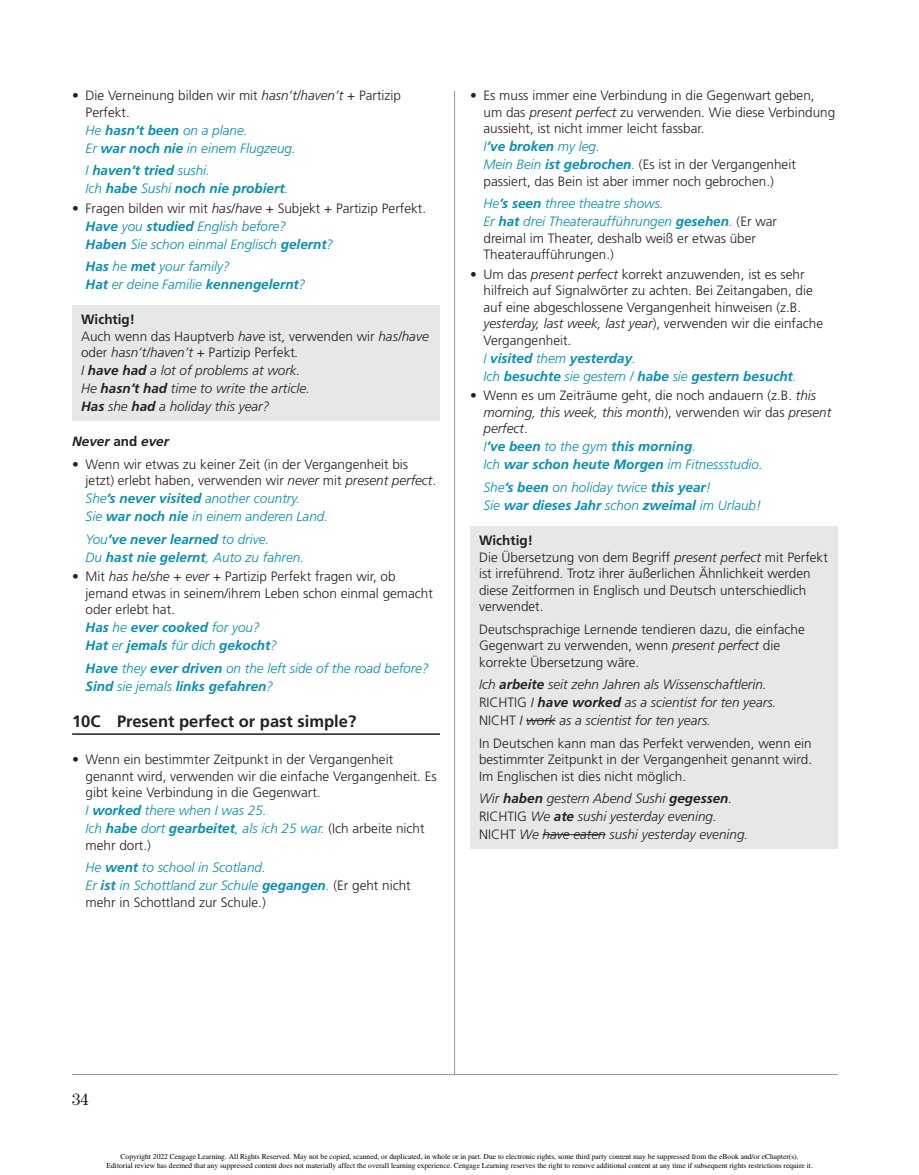
<style>
.page{position:relative;width:919px;height:1175px;background:#fff}
.page>*{position:absolute;margin:0;border:0;box-sizing:border-box;transform-origin:0 0}
.t1{font:700 16.5px "Frutiger LT Std";color:#231f20}
.t2{font:16.5px "Century Std";color:#231f20}
.t3{font:300 13.5px/16.5px "Frutiger LT Std";color:#231f20}
.t4{font:italic 300 13.5px/18px "Frutiger LT Std";color:#018fb8}
.t5{font:italic 300 13.5px/18px "Frutiger LT Std";color:#231f20}
.t6{font:italic 700 13.5px/18px "Frutiger LT Std";color:#018fb8}
.t7{font:italic 700 13.5px "Frutiger LT Std";color:#231f20}
.t8{font:7.5px/9.6px "Times";color:#000;text-align:center}
.s1{font-style:italic}
.s2{font-weight:700}
.s3{font-weight:300}
.s4{font-weight:700;font-style:italic;color:#018fb8}
.s5{font-style:italic;color:#018fb8}
.s6{font-style:normal}
.s7{font-style:normal;color:#231f20}
</style>
<div class="page">
<hr style="left:72px;top:1074px;width:765px;height:1px;background:#939598">
<hr style="left:454px;top:91px;width:1px;height:984px;background:#939598">
<div style="left:470px;top:526px;width:367px;height:322px;background:#e6e7e9"></div>
<svg style="left:526px;top:720px;width:29px;height:1px"></svg>
<hr style="left:542px;top:834px;width:63px;height:1px;background:#231f20">
<hr style="left:72px;top:733px;width:368px;height:2px;background:#231f20">
<div style="left:72px;top:305px;width:368px;height:115px;background:#e6e7e9"></div>
<p class="t3" style="left:86px;top:87px;width:317px;text-indent:-14px">• Die Verneinung bilden wir mit <span class="s1">hasn’t/haven’t</span> + Partizip<br>Perfekt.</p>
<p class="t4" style="left:86px;top:121px;width:212px">He <span class="s2">hasn’t been</span> on a plane.<br>Er <span class="s2">war noch nie</span> in einem Flugzeug.</p>
<p class="t6" style="left:86px;top:162px;width:204px"><span class="s3">I</span> haven’t tried <span class="s3">sushi.<br>Ich</span> habe <span class="s3">Sushi</span> noch nie probiert<span class="s3">.</span></p>
<p class="t3" style="left:86px;top:199px;width:342px;line-height:18px;text-indent:-14px">• Fragen bilden wir mit <span class="s1">has/have</span> + Subjekt + Partizip Perfekt.<br><span class="s4">Have</span> <span class="s5">you</span> <span class="s4">studied</span> <span class="s5">English before?<br></span><span class="s4">Haben</span> <span class="s5">Sie schon einmal Englisch</span> <span class="s4">gelernt</span><span class="s5">?</span></p>
<p class="t4" style="left:86px;top:258px;width:221px"><span class="s2">Has</span> he <span class="s2">met</span> your family?<br><span class="s2">Hat</span> er deine Familie <span class="s2">kennengelernt</span>?</p>
<p class="t3" style="left:81px;top:312px;width:349px"><span class="s2">Wichtig!<br></span>Auch wenn das Hauptverb <span class="s1">have</span> ist, verwenden wir <span class="s1">has/have </span>oder <span class="s1">hasn’t/haven’t</span> + Partizip Perfekt<span class="s1">.</span></p>
<p class="t5" style="left:81px;top:362px;width:230px">I <span class="s2">have had</span> a lot of problems at work.<br>He <span class="s2">hasn’t had</span> time to write the article.<br><span class="s2">Has</span> she <span class="s2">had</span> a holiday this year?</p>
<p class="t7" style="left:72px;top:433px;width:98px">Never <span class="s6">and</span> ever</p>
<p class="t3" style="left:86px;top:456px;width:352px;text-indent:-14px">• Wenn wir etwas zu keiner Zeit (in der Vergangenheit bis jetzt) erlebt haben, verwenden wir <span class="s1">never</span> mit <span class="s1">present perfect</span>.</p>
<p class="t4" style="left:86px;top:489px;width:244px">She<span class="s2">’s never visited</span> another country.<br>Sie <span class="s2">war noch nie</span> in einem anderen Land.</p>
<p class="t6" style="left:86px;top:530px;width:220px"><span class="s3">You</span>’ve never learned <span class="s3">to drive.<br>Du</span> hast nie gelernt<span class="s3">, Auto zu fahren.</span></p>
<p class="t3" style="left:86px;top:568px;width:349px;text-indent:-14px">• Mit <span class="s1">has he/she</span> + <span class="s1">ever</span> + Partizip Perfekt fragen wir, ob jemand etwas in seinem/ihrem Leben schon einmal gemacht oder erlebt hat.</p>
<p class="t6" style="left:86px;top:618px;width:193px">Has <span class="s3">he</span> ever cooked <span class="s3">for you?<br></span>Hat <span class="s3">er</span> jemals <span class="s3">für dich</span> gekocht<span class="s3">?</span></p>
<p class="t4" style="left:86px;top:659px;width:344px"><span class="s2">Have</span> they <span class="s2">ever driven</span> on the left side of the road before?<br><span class="s2">Sind</span> sie jemals <span class="s2">links gefahren</span>?</p>
<p class="t1" style="left:72px;top:711px;width:285px">10C Present perfect or past simple?</p>
<p class="t3" style="left:86px;top:751px;width:352px;text-indent:-14px"><span class="s1">•</span> Wenn ein bestimmter Zeitpunkt in der Vergangenheit genannt wird, verwenden wir die einfache Vergangenheit. Es gibt keine Verbindung in die Gegenwart.</p>
<p class="t4" style="left:86px;top:801px;width:340px">I <span class="s2">worked</span> there when I was 25.<br>Ich <span class="s2">habe</span> dort <span class="s2">gearbeitet</span>, als ich 25 war. <span class="s7">(Ich arbeite nicht</span></p>
<p class="t4" style="left:86px;top:834px;width:182px;line-height:22.5px"><span class="s7">mehr dort.)<br></span>He <span class="s2">went</span> to school in Scotland.</p>
<p class="t3" style="left:86px;top:877px;width:326px"><span class="s5">Er</span> <span class="s4">ist</span> <span class="s5">in Schottland zur Schule</span> <span class="s4">gegangen</span><span class="s5">.</span> (Er geht nicht mehr in Schottland zur Schule.)</p>
<p class="t3" style="left:483px;top:87px;width:353px;text-indent:-14px">• Es muss immer eine Verbindung in die Gegenwart geben, um das <span class="s1">present perfect</span> zu verwenden. Wie diese Verbindung aussieht, ist nicht immer leicht fassbar.</p>
<p class="t3" style="left:483px;top:138px;width:314px;line-height:18px"><span class="s5">I</span><span class="s4">’ve broken</span> <span class="s5">my leg.<br>Mein Bein</span> <span class="s4">ist gebrochen</span><span class="s5">.</span> (Es ist in der Vergangenheit</p>
<p class="t3" style="left:483px;top:170px;width:292px;line-height:22.5px">passiert, das Bein ist aber immer noch gebrochen.)<br><span class="s5">He</span><span class="s4">’s seen</span> <span class="s5">three theatre shows.</span></p>
<p class="t3" style="left:483px;top:213px;width:295px"><span class="s5">Er</span> <span class="s4">hat</span> <span class="s5">drei Theateraufführungen</span> <span class="s4">gesehen</span><span class="s5">.</span> (Er war dreimal im Theater, deshalb weiß er etwas über<br>Theateraufführungen.)</p>
<p class="t3" style="left:483px;top:266px;width:341px;text-indent:-14px">• Um das <span class="s1">present perfect</span> korrekt anzuwenden, ist es sehr hilfreich auf Signalwörter zu achten. Bei Zeitangaben, die auf eine abgeschlossene Vergangenheit hinweisen (z.B. <span class="s1">yesterday, last week, last year</span>), verwenden wir die einfache Vergangenheit.</p>
<p class="t6" style="left:483px;top:349px;width:314px"><span class="s3">I</span> visited <span class="s3">them</span> yesterday<span class="s3">.<br>Ich</span> besuchte <span class="s3">sie gestern /</span> habe <span class="s3">sie</span> gestern besucht<span class="s3">.</span></p>
<p class="t3" style="left:483px;top:387px;width:349px;text-indent:-14px">• Wenn es um Zeiträume geht, die noch andauern (z.B. <span class="s1">this morning, this week, this month</span>), verwenden wir das <span class="s1">present perfect</span>.</p>
<p class="t6" style="left:483px;top:437px;width:281px"><span class="s3">I</span>’ve been <span class="s3">to the gym</span> this morning<span class="s3">.<br>Ich</span> war schon heute Morgen <span class="s3">im Fitnessstudio.</span></p>
<p class="t4" style="left:483px;top:478px;width:279px">She<span class="s2">’s been</span> on holiday twice <span class="s2">this year</span>!<br>Sie <span class="s2">war dieses Jahr</span> schon <span class="s2">zweimal</span> im Urlaub!</p>
<p class="t3" style="left:479px;top:532px;width:350px"><span class="s2">Wichtig!<br></span>Die Übersetzung von dem Begriff <span class="s1">present perfect</span> mit Perfekt ist irreführend. Trotz ihrer äußerlichen Ähnlichkeit werden diese Zeitformen in Englisch und Deutsch unterschiedlich verwendet.</p>
<p class="t3" style="left:479px;top:621px;width:327px">Deutschsprachige Lernende tendieren dazu, die einfache<br>Gegenwart zu verwenden, wenn <span class="s1">present perfect</span> die korrekte Übersetzung wäre.</p>
<p class="t5" style="left:479px;top:675px;width:299px">Ich <span class="s2">arbeite</span> seit zehn Jahren als Wissenschaftlerin.<br><span class="s6">RICHTIG</span> I <span class="s2">have worked</span> as a scientist for ten years.<br><span class="s6">NICHT</span> I work as a scientist for ten years.</p>
<p class="t3" style="left:479px;top:735px;width:334px;text-align:justify">In Deutschen kann man das Perfekt verwenden, wenn ein bestimmter Zeitpunkt in der Vergangenheit genannt wird.<br>Im Englischen ist dies nicht möglich.</p>
<p class="t5" style="left:479px;top:789px;width:271px">Wir <span class="s2">haben</span> gestern Abend Sushi <span class="s2">gegessen</span>.<br><span class="s6">RICHTIG</span> We <span class="s2">ate</span> sushi yesterday evening.<br><span class="s6">NICHT</span> We have eaten sushi yesterday evening.</p>
<p class="t2" style="left:72px;top:1089px;width:18px">34</p>
<p class="t8" style="left:107px;top:1151px;width:707px">Copyright 2022 Cengage Learning. All Rights Reserved. May not be copied, scanned, or duplicated, in whole or in part. Due to electronic rights, some third party content may be suppressed from the eBook and/or eChapter(s).<br>Editorial review has deemed that any suppressed content does not materially affect the overall learning experience. Cengage Learning reserves the right to remove additional content at any time if subsequent rights restrictions require it.</p>
</div>
